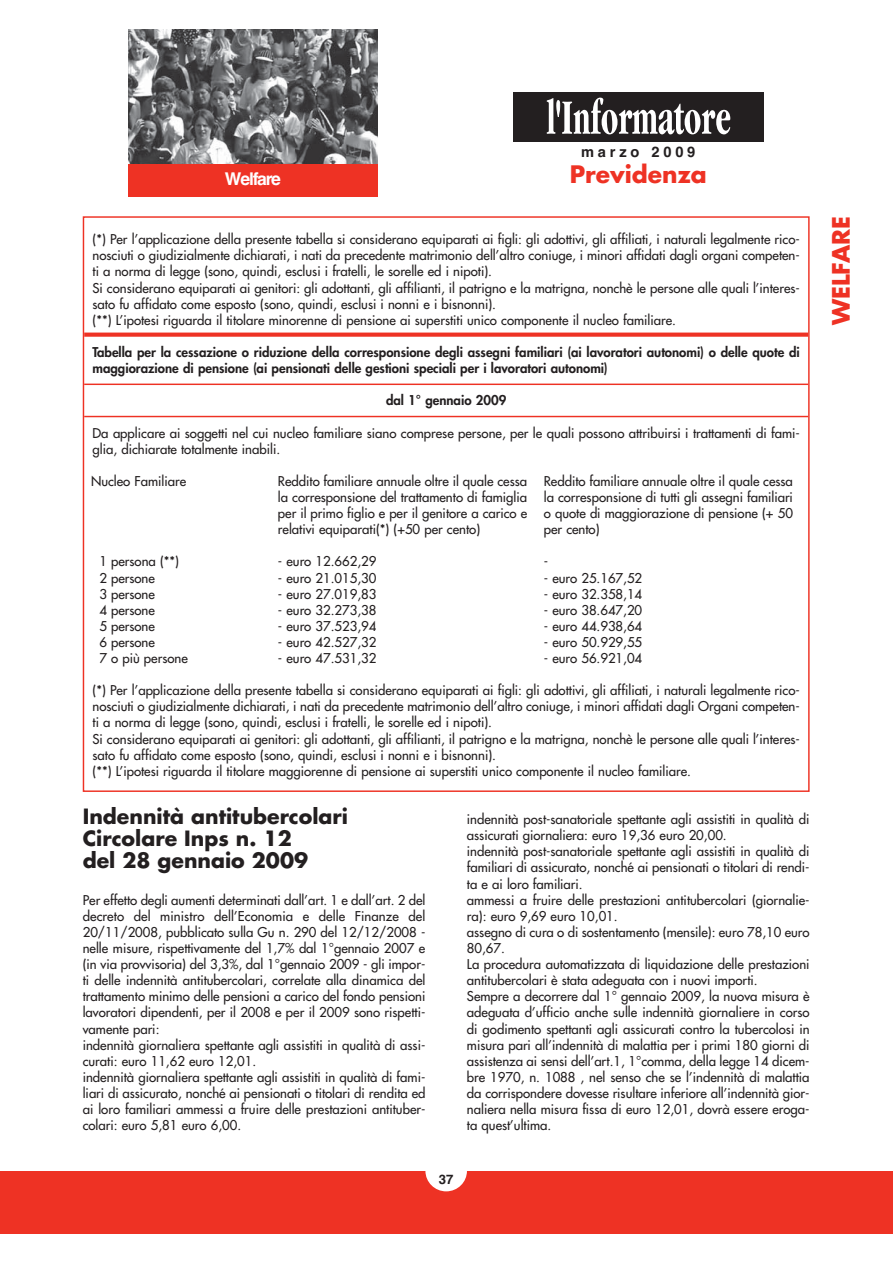
<style>
.page{position:relative;width:893px;height:1263px;background:#fff}
.page>*{position:absolute;margin:0;border:0;box-sizing:border-box;transform-origin:0 0}
.t1{font:700 23.4px "Futura";color:#ee3224}
.t2{font:700 20.55px/21.9px "Futura";color:#231f20}
.t3{font:700 17.55px "Helvetica";letter-spacing:-.075em;color:#fff}
.t4{font:700 14.7px "Helvetica";letter-spacing:.26em;color:#231f20}
.t5{font:13.2px/16px "Futura";color:#231f20}
.t6{font:800 13.2px/16px "Futura";color:#231f20}
.t7{font:700 13.2px "Helvetica";color:#231f20}
</style>
<div class="page">
<div style="left:0;top:1171px;width:892px;height:62px;background:#ee3224"></div>
<div style="left:128px;top:164px;width:249px;height:32px;background:#ee3224"></div>
<img style="left:128px;top:29px;width:249px;height:135px">
<div style="left:425px;top:1150px;width:42px;height:41px;background:#fff;border-radius:50%"></div>
<div style="left:513px;top:92px;width:250px;height:49px;background:#231f20"></div>
<svg style="left:546px;top:98px;width:184px;height:36px"></svg>
<svg style="left:85px;top:333px;width:722px;height:4px;background:#ef4033"></svg>
<hr style="left:84px;top:384px;width:724px;height:1px;background:#ee3224">
<hr style="left:84px;top:416px;width:724px;height:1px;background:#ee3224">
<h3 class="t3" style="left:225px;top:172px;width:58px">Welfare</h3>
<p class="t4" style="left:581px;top:147px;width:116px">marzo 2009</p>
<h1 class="t1" style="left:569px;top:164px;width:138px">Previdenza</h1>
<p class="t5" style="left:92px;top:232px;width:708px">(*) Per l’applicazione della presente tabella si considerano equiparati ai figli: gli adottivi, gli affiliati, i naturali legalmente rico&shy;nosciuti o giudizialmente dichiarati, i nati da precedente matrimonio dell’altro coniuge, i minori affidati dagli organi competen&shy;ti a norma di legge (sono, quindi, esclusi i fratelli, le sorelle ed i nipoti).<br>Si considerano equiparati ai genitori: gli adottanti, gli affilianti, il patrigno e la matrigna, nonchè le persone alle quali l’interes&shy;sato fu affidato come esposto (sono, quindi, esclusi i nonni e i bisnonni).<br>(**) L’ipotesi riguarda il titolare minorenne di pensione ai superstiti unico componente il nucleo familiare.</p>
<p class="t6" style="left:92px;top:345px;width:708px">Tabella per la cessazione o riduzione della corresponsione degli assegni familiari (ai lavoratori autonomi) o delle quote di maggiorazione di pensione (ai pensionati delle gestioni speciali per i lavoratori autonomi)</p>
<p class="t6" style="left:386px;top:393px;width:122px">dal 1° gennaio 2009</p>
<p class="t5" style="left:92px;top:426px;width:708px">Da applicare ai soggetti nel cui nucleo familiare siano comprese persone, per le quali possono attribuirsi i trattamenti di fami&shy;glia, dichiarate totalmente inabili.</p>
<p class="t5" style="left:91px;top:474px;width:97px">Nucleo Familiare</p>
<p class="t5" style="left:99px;top:554px;width:90px">1 persona (**)<br>2 persone<br>3 persone<br>4 persone<br>5 persone<br>6 persone<br>7 o più persone</p>
<p class="t5" style="left:278px;top:474px;width:251px;text-align:justify">Reddito familiare annuale oltre il quale cessa la corresponsione del trattamento di famiglia per il primo figlio e per il genitore a carico e relativi equiparati(*) (+50 per cento)</p>
<p class="t5" style="left:278px;top:554px;width:100px">- euro 12.662,29</p>
<p class="t5" style="left:278px;top:571px;width:100px">- euro 21.015,30</p>
<p class="t5" style="left:278px;top:587px;width:100px">- euro 27.019,83</p>
<p class="t5" style="left:278px;top:603px;width:100px">- euro 32.273,38</p>
<p class="t5" style="left:278px;top:619px;width:100px">- euro 37.523,94</p>
<p class="t5" style="left:278px;top:635px;width:100px">- euro 42.527,32</p>
<p class="t5" style="left:278px;top:651px;width:100px">- euro 47.531,32</p>
<p class="t5" style="left:543px;top:474px;width:251px;text-align:justify">Reddito familiare annuale oltre il quale cessa la corresponsione di tutti gli assegni familiari o quote di maggiorazione di pensione (+ 50 per cento)</p>
<p class="t5" style="left:543px;top:554px;width:6px">-</p>
<p class="t5" style="left:543px;top:571px;width:100px">- euro 25.167,52</p>
<p class="t5" style="left:543px;top:587px;width:100px">- euro 32.358,14</p>
<p class="t5" style="left:543px;top:603px;width:100px">- euro 38.647,20</p>
<p class="t5" style="left:543px;top:619px;width:100px">- euro 44.938,64</p>
<p class="t5" style="left:543px;top:635px;width:100px">- euro 50.929,55</p>
<p class="t5" style="left:543px;top:651px;width:100px">- euro 56.921,04</p>
<p class="t5" style="left:92px;top:683px;width:708px">(*) Per l’applicazione della presente tabella si considerano equiparati ai figli: gli adottivi, gli affiliati, i naturali legalmente rico&shy;nosciuti o giudizialmente dichiarati, i nati da precedente matrimonio dell’altro coniuge, i minori affidati dagli Organi competen&shy;ti a norma di legge (sono, quindi, esclusi i fratelli, le sorelle ed i nipoti).<br>Si considerano equiparati ai genitori: gli adottanti, gli affilianti, il patrigno e la matrigna, nonchè le persone alle quali l’interes&shy;sato fu affidato come esposto (sono, quindi, esclusi i nonni e i bisnonni).<br>(**) L’ipotesi riguarda il titolare maggiorenne di pensione ai superstiti unico componente il nucleo familiare.</p>
<h2 class="t2" style="left:83px;top:807px;width:267px">Indennità antitubercolari<br>Circolare Inps n. 12<br>del 28 gennaio 2009</h2>
<p class="t5" style="left:83px;top:893px;width:344px">Per effetto degli aumenti determinati dall’art. 1 e dall’art. 2 del decreto del ministro dell’Economia e delle Finanze del 20/11/2008, pubblicato sulla Gu n. 290 del 12/12/2008 - nelle misure, rispettivamente del 1,7% dal 1°gennaio 2007 e (in via provvisoria) del 3,3%, dal 1°gennaio 2009 - gli impor&shy;ti delle indennità antitubercolari, correlate alla dinamica del trattamento minimo delle pensioni a carico del fondo pensioni lavoratori dipendenti, per il 2008 e per il 2009 sono rispetti&shy;vamente pari:<br>indennità giornaliera spettante agli assistiti in qualità di assi&shy;curati: euro 11,62 euro 12,01.<br>indennità giornaliera spettante agli assistiti in qualità di fami&shy;liari di assicurato, nonché ai pensionati o titolari di rendita ed ai loro familiari ammessi a fruire delle prestazioni antituber&shy;colari: euro 5,81 euro 6,00.</p>
<p class="t5" style="left:467px;top:812px;width:344px">indennità post-sanatoriale spettante agli assistiti in qualità di assicurati giornaliera: euro 19,36 euro 20,00.<br>indennità post-sanatoriale spettante agli assistiti in qualità di familiari di assicurato, nonché ai pensionati o titolari di rendi&shy;ta e ai loro familiari.<br>ammessi a fruire delle prestazioni antitubercolari (giornalie&shy;ra): euro 9,69 euro 10,01.<br>assegno di cura o di sostentamento (mensile): euro 78,10 euro 80,67.<br>La procedura automatizzata di liquidazione delle prestazioni antitubercolari è stata adeguata con i nuovi importi.<br>Sempre a decorrere dal 1° gennaio 2009, la nuova misura è adeguata d’ufficio anche sulle indennità giornaliere in corso di godimento spettanti agli assicurati contro la tubercolosi in misura pari all’indennità di malattia per i primi 180 giorni di assistenza ai sensi dell’art.1, 1°comma, della legge 14 dicem&shy;bre 1970, n. 1088 , nel senso che se l’indennità di malattia da corrispondere dovesse risultare inferiore all’indennità gior&shy;naliera nella misura fissa di euro 12,01, dovrà essere eroga&shy;ta quest’ultima.</p>
<p class="t7" style="left:439px;top:1174px;width:16px">37</p>
<h1 class="t1" style="left:830px;top:325px;width:111px;rotate:-90deg">WELFARE</h1>
</div>
